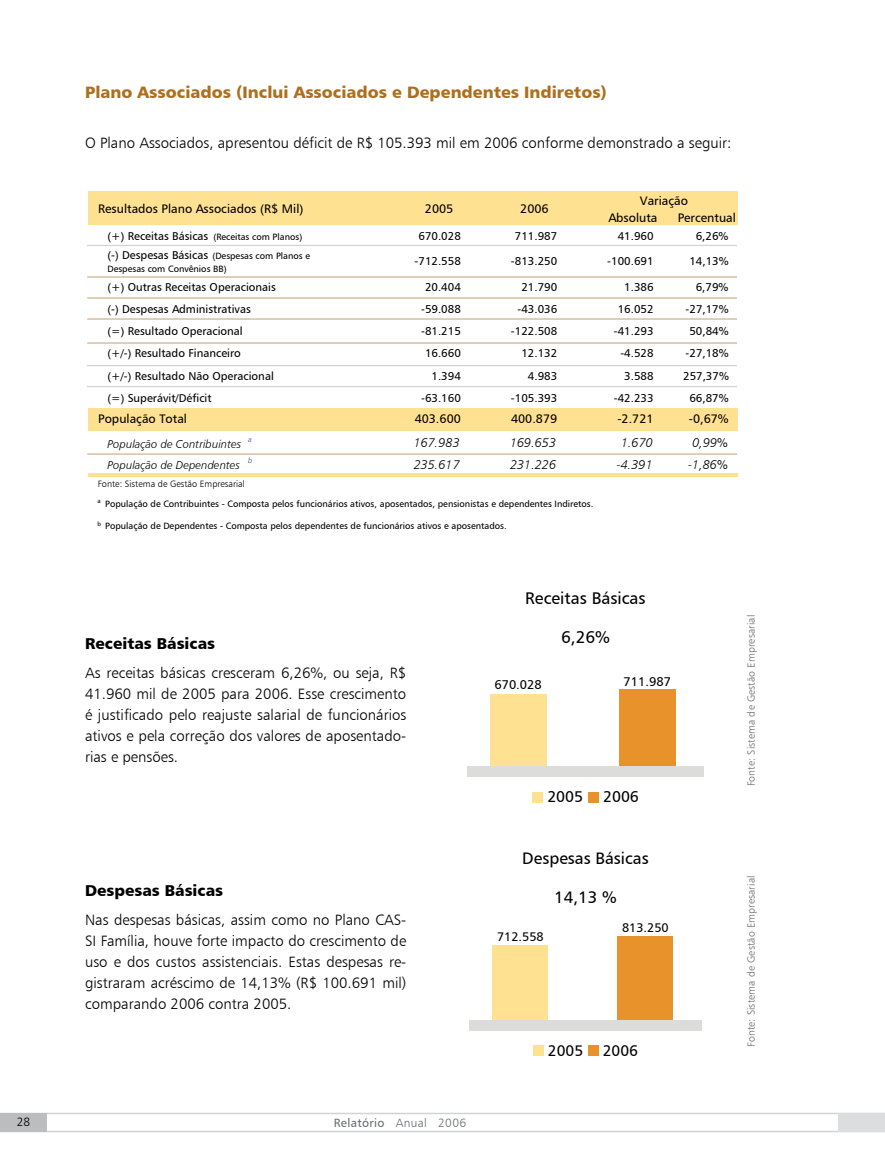
<style>
.page{position:relative;width:885px;height:1170px;background:#fff}
.page>*{position:absolute;margin:0;border:0;box-sizing:border-box;transform-origin:0 0}
.t1{font:16.95px "Humanist 777 BT Roman B";color:#000}
.t2{font:16.65px "Humanist 777 BT Roman B";color:#000}
.t3{font:16.5px "Humanist 777 BT Black B";color:#ae6f1d}
.t4{font:15.75px "Humanist 777 BT Black B";color:#000}
.t5{font:15.6px "Humanist 777 BT Roman B";color:#000}
.t6{font:15.3px "Humanist 777 BT Roman B";color:#000}
.t7{font:15px/21px "Humanist 777 BT Light B";color:#000;text-align:justify}
.t8{font:12.75px "Humanist 777 BT Roman B";color:#000}
.t9{font:12.6px "Humanist 777 BT Light Italic B";color:#000}
.t10{font:12.45px "Humanist 777 BT Roman B";color:#000}
.t11{font:12px "Humanist 777 BT Roman B";letter-spacing:.025em;color:#6d6f71}
.t12{font:12px "Humanist 777 BT Light B";color:#000}
.t13{font:11.4px "Humanist 777 BT Roman B";color:#000}
.t14{font:11.4px "Humanist 777 BT Light Italic B";color:#000}
.t15{font:10.5px "Humanist 777 BT Light B";letter-spacing:.01em;color:#6d6f71}
.t16{font:9.15px/12.5px "Humanist 777 BT Roman B";letter-spacing:-.005em;color:#000}
.t17{font:9.15px "Humanist 777 BT Light B";color:#000}
.t18{font:7.5px "Humanist 777 BT Light Italic B";color:#40439b}
.t19{font:6.15px "Humanist 777 BT Roman B";color:#000}
.s1{font-size:11.4px}
.s2{font-family:"Humanist 777 BT Light B"}
</style>
<div class="page">
<svg style="left:0;top:1112px;width:885px;height:20px"></svg>
<div style="left:619px;top:689px;width:56px;height:78px;background:#e7922b"></div>
<div style="left:490px;top:693px;width:56px;height:74px;background:#ffe192"></div>
<div style="left:467px;top:766px;width:236px;height:11px;background:#dcdcda"></div>
<div style="left:532px;top:792px;width:10px;height:10px;background:#ffe192"></div>
<div style="left:587px;top:792px;width:11px;height:10px;background:#e7922b"></div>
<div style="left:617px;top:936px;width:56px;height:85px;background:#e7922b"></div>
<div style="left:492px;top:945px;width:56px;height:76px;background:#ffe192"></div>
<div style="left:469px;top:1020px;width:232px;height:11px;background:#dcdcda"></div>
<div style="left:533px;top:1045px;width:10px;height:11px;background:#ffe192"></div>
<div style="left:587px;top:1045px;width:11px;height:11px;background:#e7922b"></div>
<div style="left:88px;top:191px;width:649px;height:34px;background:#ffe192"></div>
<div style="left:88px;top:408px;width:649px;height:22px;background:#ffe192"></div>
<hr style="left:88px;top:473px;width:649px;height:3px;background:#ffe192">
<hr style="left:87px;top:245px;width:649px;height:1px;background:#d1d3d4">
<hr style="left:87px;top:276px;width:649px;height:1px;background:#d1d3d4">
<hr style="left:87px;top:297px;width:649px;height:1px;background:#d1d3d4">
<hr style="left:87px;top:318px;width:649px;height:1px;background:#d1d3d4">
<hr style="left:87px;top:342px;width:649px;height:1px;background:#d1d3d4">
<hr style="left:87px;top:365px;width:649px;height:1px;background:#d1d3d4">
<hr style="left:87px;top:386px;width:649px;height:1px;background:#d1d3d4">
<hr style="left:87px;top:453px;width:649px;height:1px;background:#d1d3d4">
<p class="t3" style="left:85px;top:81px;width:523px">Plano Associados (Inclui Associados e Dependentes Indiretos)</p>
<p class="t7" style="left:85px;top:132px;width:647px">O Plano Associados, apresentou déficit de R$ 1 05 .393 mil em 2006 conforme demonstrado a seguir:</p>
<p class="t10" style="left:98px;top:201px;width:207px">Resultados Plano Associados (R$ Mil)</p>
<p class="t10" style="left:425px;top:201px;width:30px">2005</p>
<p class="t10" style="left:520px;top:201px;width:30px">2006</p>
<p class="t10" style="left:640px;top:193px;width:49px">Variação</p>
<p class="t10" style="left:608px;top:210px;width:50px">Absoluta</p>
<p class="t10" style="left:677px;top:210px;width:60px">Percentual</p>
<p class="t16" style="left:107px;top:230px;width:196px"><span class="s1">(+) Receitas Básicas</span> (Receitas com Planos)</p>
<p class="t13" style="left:418px;top:229px;width:44px">670.028</p>
<p class="t13" style="left:515px;top:229px;width:44px">711.987</p>
<p class="t13" style="left:617px;top:229px;width:37px">41.960</p>
<p class="t13" style="left:695px;top:229px;width:34px">6,26%</p>
<p class="t16" style="left:107px;top:250px;width:204px"><span class="s1">(-) Despesas Básicas</span> (Despesas com Planos e<br>Despesas com Convênios BB)</p>
<p class="t13" style="left:414px;top:254px;width:48px">-712.558</p>
<p class="t13" style="left:511px;top:254px;width:48px">-813.250</p>
<p class="t13" style="left:607px;top:254px;width:48px">-100.691</p>
<p class="t13" style="left:689px;top:254px;width:41px">14,13%</p>
<p class="t13" style="left:107px;top:279px;width:170px">(+) Outras Receitas Operacionais</p>
<p class="t13" style="left:425px;top:279px;width:37px">20.404</p>
<p class="t13" style="left:521px;top:279px;width:37px">21.790</p>
<p class="t13" style="left:624px;top:279px;width:31px">1.386</p>
<p class="t13" style="left:695px;top:279px;width:34px">6,79%</p>
<p class="t13" style="left:107px;top:302px;width:145px">(-) Despesas Administrativas</p>
<p class="t13" style="left:421px;top:302px;width:41px">-59.088</p>
<p class="t13" style="left:517px;top:302px;width:41px">-43.036</p>
<p class="t13" style="left:617px;top:302px;width:37px">16.052</p>
<p class="t13" style="left:685px;top:302px;width:45px">-27,17%</p>
<p class="t13" style="left:107px;top:324px;width:137px">(=) Resultado Operacional</p>
<p class="t13" style="left:421px;top:324px;width:41px">-81.215</p>
<p class="t13" style="left:511px;top:324px;width:48px">-122.508</p>
<p class="t13" style="left:613px;top:324px;width:41px">-41.293</p>
<p class="t13" style="left:689px;top:324px;width:41px">50,84%</p>
<p class="t13" style="left:107px;top:346px;width:135px">(+/-) Resultado Financeiro</p>
<p class="t13" style="left:425px;top:346px;width:37px">16.660</p>
<p class="t13" style="left:521px;top:346px;width:37px">12.132</p>
<p class="t13" style="left:620px;top:346px;width:35px">-4.528</p>
<p class="t13" style="left:685px;top:346px;width:45px">-27,18%</p>
<p class="t13" style="left:107px;top:368px;width:168px">(+/-) Resultado Não Operacional</p>
<p class="t13" style="left:431px;top:368px;width:31px">1.394</p>
<p class="t13" style="left:528px;top:368px;width:31px">4.983</p>
<p class="t13" style="left:624px;top:368px;width:31px">3.588</p>
<p class="t13" style="left:683px;top:368px;width:47px">257,37%</p>
<p class="t13" style="left:107px;top:391px;width:106px">(=) Superávit/Déficit</p>
<p class="t13" style="left:421px;top:391px;width:41px">-63.160</p>
<p class="t13" style="left:511px;top:391px;width:48px">-105.393</p>
<p class="t13" style="left:613px;top:391px;width:41px">-42.233</p>
<p class="t13" style="left:689px;top:391px;width:41px">66,87%</p>
<p class="t10" style="left:98px;top:411px;width:90px">População Total</p>
<p class="t10" style="left:414px;top:411px;width:48px">403.600</p>
<p class="t10" style="left:511px;top:411px;width:48px">400.879</p>
<p class="t10" style="left:617px;top:411px;width:38px">-2.721</p>
<p class="t10" style="left:688px;top:411px;width:41px">-0,67%</p>
<p class="t14" style="left:107px;top:436px;width:135px">População de Contribuintes</p>
<p class="t18" style="left:248px;top:434px;width:5px">a</p>
<p class="t9" style="left:414px;top:435px;width:47px">167.983</p>
<p class="t9" style="left:510px;top:435px;width:47px">169.653</p>
<p class="t9" style="left:621px;top:435px;width:33px">1.670</p>
<p class="t9" style="left:692px;top:435px;width:37px">0,99%</p>
<p class="t14" style="left:107px;top:458px;width:134px">População de Dependentes</p>
<p class="t9" style="left:414px;top:457px;width:47px">235.617</p>
<p class="t9" style="left:510px;top:457px;width:47px">231.226</p>
<p class="t9" style="left:616px;top:457px;width:37px">-4.391</p>
<p class="t9" style="left:688px;top:457px;width:41px">-1,86%</p>
<p class="t17" style="left:98px;top:478px;width:149px">Fonte: Sistema de Gestão Empresarial</p>
<p class="t19" style="left:97px;top:496px;width:5px">a</p>
<p class="t16" style="left:105px;top:498px;width:490px">População de Contribuintes - Composta pelos funcionários ativos, aposentados, pensionistas e dependentes Indiretos.</p>
<p class="t16" style="left:97px;top:519px;width:411px"><sup>b</sup> População de Dependentes - Composta pelos dependentes de funcionários ativos e aposentados.</p>
<p class="t18" style="left:248px;top:455px;width:6px">b</p>
<p class="t4" style="left:85px;top:633px;width:131px">Receitas Básicas</p>
<p class="t7" style="left:85px;top:662px;width:323px">As receitas básicas cresceram 6,26%, ou seja, R$ 41 .960 mil de 2005 para 2006. Esse crescimento é justificado pelo reajuste salarial de funcionários ativos e pela correção dos valores de aposentado&shy;rias e pensões.</p>
<p class="t4" style="left:85px;top:879px;width:139px">Despesas Básicas</p>
<p class="t7" style="left:85px;top:909px;width:323px">Nas despesas básicas, assim como no Plano CAS-SI Família, houve forte impacto do crescimento de uso e dos custos assistenciais. Estas despesas re&shy;gistraram acréscimo de 14,13% (R$ 1 00.691 mil) comparando 2006 contra 2005 .</p>
<p class="t1" style="left:525px;top:587px;width:122px">Receitas Básicas</p>
<p class="t1" style="left:561px;top:626px;width:50px">6,26%</p>
<p class="t8" style="left:494px;top:677px;width:49px">670.028</p>
<p class="t8" style="left:623px;top:673px;width:49px">711.987</p>
<p class="t5" style="left:547px;top:787px;width:37px">2005</p>
<p class="t5" style="left:603px;top:787px;width:37px">2006</p>
<p class="t2" style="left:522px;top:848px;width:128px">Despesas Básicas</p>
<p class="t2" style="left:554px;top:886px;width:64px">14,13 %</p>
<p class="t10" style="left:497px;top:929px;width:48px">712.558</p>
<p class="t10" style="left:622px;top:920px;width:48px">813.250</p>
<p class="t6" style="left:548px;top:1040px;width:37px">2005</p>
<p class="t6" style="left:602px;top:1040px;width:37px">2006</p>
<p class="t15" style="left:744px;top:786px;width:173px;rotate:-90deg">Fonte: Sistema de Gestão Empresarial</p>
<p class="t15" style="left:744px;top:1046px;width:173px;rotate:-90deg">Fonte: Sistema de Gestão Empresarial</p>
<p class="t12" style="left:17px;top:1114px;width:14px">28</p>
<p class="t11" style="left:334px;top:1114px;width:134px">Relatório <span class="s2">Anual 2006</span></p>
</div>
